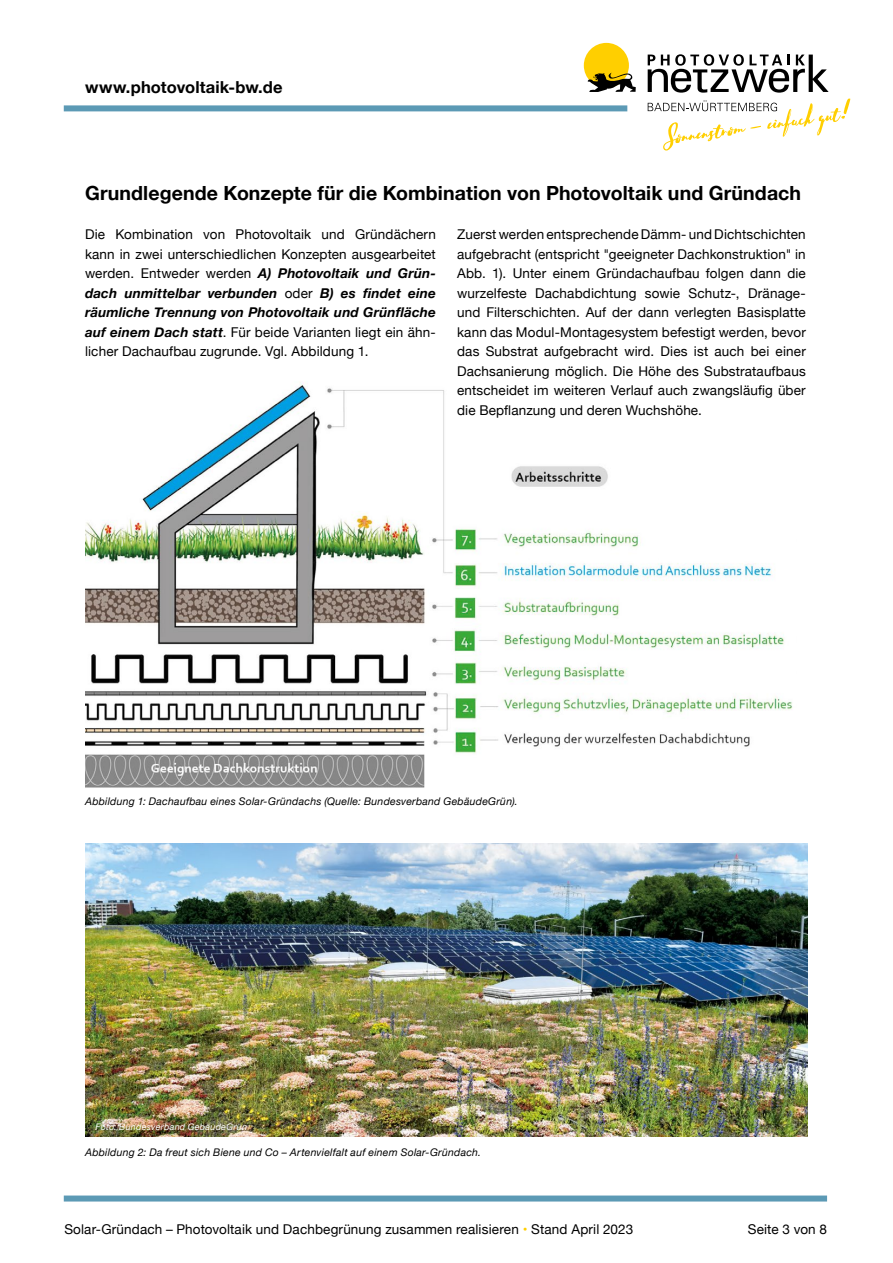
<style>
.page{position:relative;width:893px;height:1263px;background:#fff}
.page>*{position:absolute;margin:0;border:0;box-sizing:border-box;transform-origin:0 0}
.t1{font:700 19.5px "Helvetica Neue";letter-spacing:.005em;color:#000}
.t2{font:700 16.5px "Helvetica Neue";letter-spacing:.005em;color:#000}
.t3{font:13.5px/19.5px "Helvetica Neue";letter-spacing:.01em;color:#000;text-align:justify}
.t4{font:italic 10.5px "Helvetica Neue";letter-spacing:.025em;color:#000}
.t5{font:italic 9px "Helvetica Neue";letter-spacing:.03em;color:#fff}
.s1{font-weight:700;font-style:italic}
.s2{color:#ffcf00}
</style>
<div class="page">
<div style="left:67px;top:1195px;width:757px;height:6px;background:#5c9ab5"></div>
<div style="left:67px;top:105px;width:557px;height:6px;background:#5c9ab5"></div>
<div style="left:584px;top:43px;width:45px;height:45px;background:#ffcf00;border-radius:50%"></div>
<svg style="left:588px;top:73px;width:48px;height:19px"></svg>
<svg style="left:648px;top:54px;width:181px;height:39px"></svg>
<svg style="left:648px;top:99px;width:202px;height:52px"></svg>
<img style="left:85px;top:383px;width:708px;height:405px">
<img style="left:85px;top:844px;width:723px;height:292px">
<p class="t2" style="left:85px;top:74px;width:199px">www.photovoltaik-bw.de</p>
<h1 class="t1" style="left:85px;top:178px;width:718px">Grundlegende Konzepte für die Kombination von Photovoltaik und Gründach</h1>
<p class="t3" style="left:85px;top:226px;width:352px">Die Kombination von Photovoltaik und Gründächern kann in zwei unterschiedlichen Konzepten ausgearbeitet werden. Entweder werden <span class="s1">A) Photovoltaik und Grün&shy;dach unmittelbar verbunden</span> oder <span class="s1">B) es findet eine räumliche Trennung von Photovoltaik und Grünfläche auf einem Dach statt</span>. Für beide Varianten liegt ein ähn&shy;licher Dachaufbau zugrunde. Vgl. Abbildung 1.</p>
<p class="t3" style="left:457px;top:226px;width:350px">Zuerst werden entsprechende Dämm- und Dichtschichten aufgebracht (entspricht "geeigneter Dachkonstruktion" in Abb. 1). Unter einem Gründachaufbau folgen dann die wurzelfeste Dachabdichtung sowie Schutz-, Dränage&shy;und Filterschichten. Auf der dann verlegten Basisplatte kann das Modul-Montagesystem befestigt werden, bevor das Substrat aufgebracht wird. Dies ist auch bei einer Dachsanierung möglich. Die Höhe des Substrataufbaus entscheidet im weiteren Verlauf auch zwangsläufig über die Bepflanzung und deren Wuchshöhe.</p>
<p class="t4" style="left:85px;top:793px;width:434px">Abbildung 1: Dachaufbau eines Solar-Gründachs (Quelle: Bundesverband GebäudeGrün).</p>
<p class="t5" style="left:96px;top:1120px;width:153px">Foto: Bundesverband GebäudeGrün</p>
<p class="t4" style="left:85px;top:1144px;width:398px">Abbildung 2: Da freut sich Biene und Co – Artenvielfalt auf einem Solar-Gründach.</p>
<p class="t3" style="left:64px;top:1220px;width:570px">Solar-Gründach – Photovoltaik und Dachbegrünung zusammen realisieren <span class="s2">•</span> Stand April 2023</p>
<p class="t3" style="left:748px;top:1220px;width:81px">Seite 3 von 8</p>
</div>
